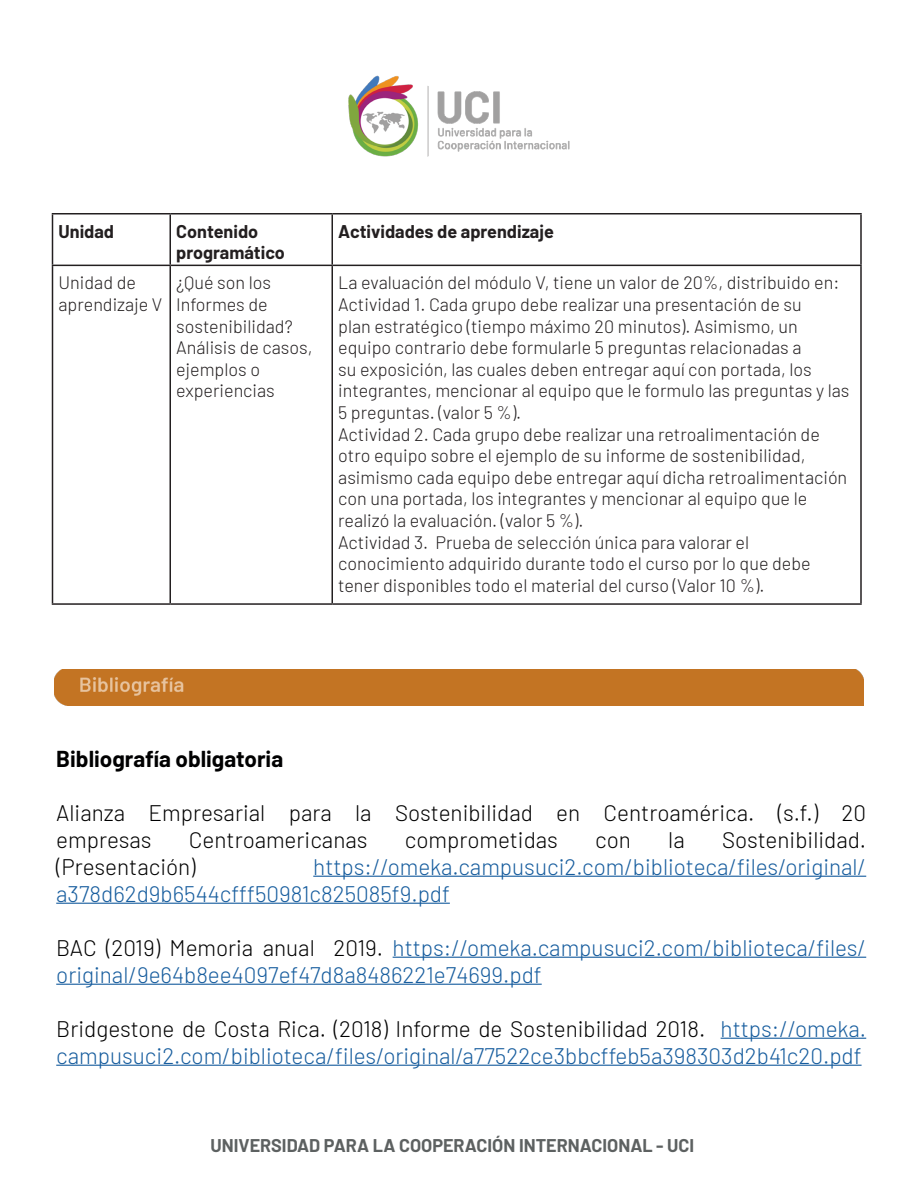
<style>
.page{position:relative;width:918px;height:1188px;background:#fff}
.page>*{position:absolute;margin:0;border:0;box-sizing:border-box;transform-origin:0 0}
.t1{font:300 22.5px/27px "Barlow";color:#175d9e}
.t2{font:300 22.5px/27px "Barlow";color:#000001}
.t3{font:700 22.5px "Barlow";color:#000001}
.t4{font:300 18px/21.6px "Barlow";color:#231f20}
.t5{font:700 18px/21.6px "Barlow";color:#231f20}
.t6{font:700 18px "Barlow";color:#5d6161}
.s1{color:#000001}
</style>
<div class="page">
<img style="left:348px;top:75px;width:222px;height:82px">
<hr style="left:313px;top:876px;width:553px;height:1px;background:#175d9e">
<hr style="left:56px;top:903px;width:394px;height:1px;background:#175d9e">
<hr style="left:393px;top:957px;width:473px;height:1px;background:#175d9e">
<hr style="left:56px;top:984px;width:486px;height:1px;background:#175d9e">
<hr style="left:721px;top:1038px;width:145px;height:1px;background:#175d9e">
<hr style="left:56px;top:1065px;width:806px;height:1px;background:#175d9e">
<div style="left:54px;top:669px;width:810px;height:37px;background:#c37423"></div>
<hr style="left:52px;top:213px;width:118px;height:1px;background:#231f20">
<hr style="left:52px;top:215px;width:1px;height:50px;background:#231f20">
<hr style="left:170px;top:213px;width:162px;height:1px;background:#231f20">
<hr style="left:170px;top:215px;width:1px;height:50px;background:#231f20">
<hr style="left:332px;top:213px;width:530px;height:1px;background:#231f20">
<hr style="left:332px;top:215px;width:1px;height:50px;background:#231f20">
<hr style="left:860px;top:215px;width:2px;height:50px;background:#231f20">
<hr style="left:52px;top:265px;width:118px;height:1px;background:#231f20">
<hr style="left:52px;top:266px;width:1px;height:337px;background:#231f20">
<hr style="left:170px;top:265px;width:162px;height:1px;background:#231f20">
<hr style="left:170px;top:266px;width:1px;height:337px;background:#231f20">
<hr style="left:332px;top:265px;width:530px;height:1px;background:#231f20">
<hr style="left:332px;top:266px;width:1px;height:337px;background:#231f20">
<hr style="left:860px;top:266px;width:2px;height:337px;background:#231f20">
<hr style="left:52px;top:603px;width:118px;height:2px;background:#231f20">
<hr style="left:170px;top:603px;width:162px;height:2px;background:#231f20">
<hr style="left:332px;top:603px;width:530px;height:2px;background:#231f20">
<p class="t5" style="left:58px;top:219px;width:57px">Unidad</p>
<p class="t5" style="left:176px;top:219px;width:110px">Contenido programático</p>
<p class="t5" style="left:338px;top:219px;width:217px">Actividades de aprendizaje</p>
<p class="t4" style="left:58px;top:271px;width:105px">Unidad de aprendizaje V</p>
<p class="t4" style="left:176px;top:271px;width:118px">¿Qué son los<br>Informes de sostenibilidad?</p>
<p class="t4" style="left:176px;top:336px;width:138px">Análisis de casos, ejemplos o experiencias</p>
<p class="t4" style="left:338px;top:271px;width:503px">La evaluación del módulo V, tiene un valor de 20%, distribuido en:</p>
<p class="t4" style="left:338px;top:292px;width:513px">Actividad 1. Cada grupo debe realizar una presentación de su<br>plan estratégico (tiempo máximo 20 minutos). Asimismo, un equipo contrario debe formularle 5 preguntas relacionadas a<br>su exposición, las cuales deben entregar aquí con portada, los integrantes, mencionar al equipo que le formulo las preguntas y las 5 preguntas. (valor 5 %).</p>
<p class="t4" style="left:338px;top:422px;width:511px">Actividad 2. Cada grupo debe realizar una retroalimentación de otro equipo sobre el ejemplo de su informe de sostenibilidad, asimismo cada equipo debe entregar aquí dicha retroalimentación con una portada, los integrantes y mencionar al equipo que le realizó la evaluación. (valor 5 %).</p>
<p class="t4" style="left:338px;top:530px;width:474px">Actividad 3. Prueba de selección única para valorar el conocimiento adquirido durante todo el curso por lo que debe tener disponibles todo el material del curso (Valor 10 %).</p>
<p class="t3" style="left:56px;top:742px;width:229px">Bibliografía obligatoria</p>
<p class="t2" style="left:56px;top:797px;width:812px">Alianza Empresarial para la Sostenibilidad en Centroamérica. (s.f.) 20 empresas</p>
<p class="t2" style="left:189px;top:824px;width:180px">Centroamericanas</p>
<p class="t2" style="left:405px;top:824px;width:155px">comprometidas</p>
<p class="t2" style="left:595px;top:824px;width:37px">con</p>
<p class="t2" style="left:668px;top:824px;width:18px">la</p>
<p class="t2" style="left:722px;top:824px;width:146px">Sostenibilidad.</p>
<p class="t2" style="left:56px;top:851px;width:141px">(Presentación)</p>
<p class="t1" style="left:56px;top:851px;width:812px;text-indent:257px">https://omeka.campusuci2.com/biblioteca/files/original/ a378d62d9b6544cfff50981c825085f9.pdf</p>
<p class="t1" style="left:56px;top:932px;width:812px"><span class="s1">BAC (2019) Memoria anual 2019.</span> https://omeka.campusuci2.com/biblioteca/files/ original/9e64b8ee4097ef47d8a8486221e74699.pdf</p>
<p class="t1" style="left:56px;top:1013px;width:812px"><span class="s1">Bridgestone de Costa Rica. (2018) Informe de Sostenibilidad 2018.</span> https://omeka. campusuci2.com/biblioteca/files/original/a77522ce3bbcffeb5a398303d2b41c20.pdf</p>
<p class="t6" style="left:211px;top:1132px;width:485px">UNIVERSIDAD PARA LA COOPERACIÓN INTERNACIONAL - UCI</p>
</div>
